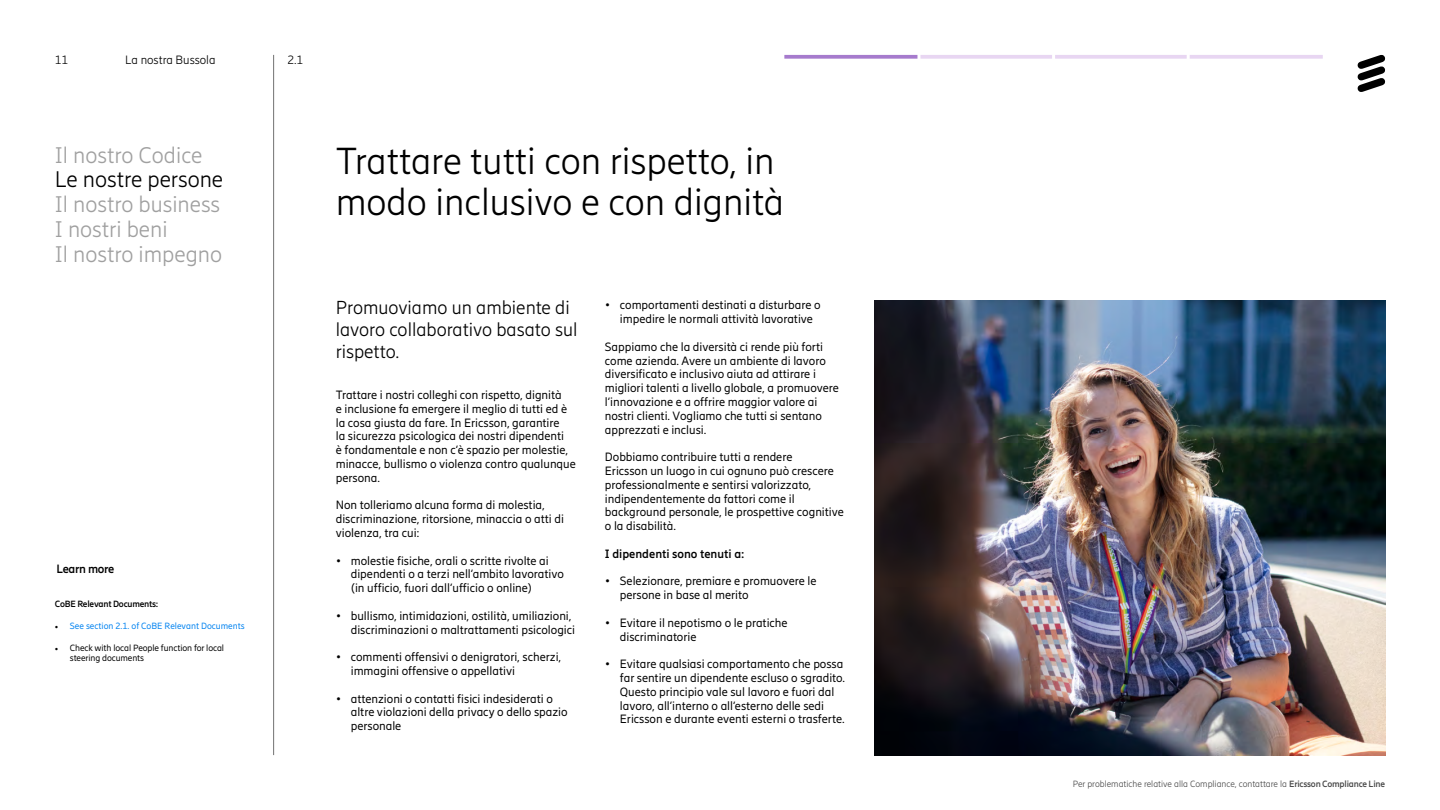
<style>
.page{position:relative;width:1440px;height:810px;background:#fff}
.page>*{position:absolute;margin:0;border:0;box-sizing:border-box;transform-origin:0 0}
.t1{font:300 37.5px/41.2px "Ericsson Hilda";color:#000}
.t2{font:300 22.5px/24.8px "Ericsson Hilda";color:#a0a0a0}
.t3{font:300 22.5px "Ericsson Hilda";color:#000}
.t4{font:300 18.75px/21.6px "Ericsson Hilda";color:#000}
.t5{font:12px/13.8px "Ericsson Hilda";color:#000}
.t6{font:700 12px "Ericsson Hilda";color:#000}
.t7{font:300 12px "Ericsson Hilda";color:#000}
.t8{font:700 12px "Ericsson Hilda";letter-spacing:-.025em;color:#000}
.t9{font:300 9px "Ericsson Hilda";color:#484848}
.t10{font:9px/10.8px "Ericsson Hilda";letter-spacing:-.01em;color:#000}
.t11{font:9px "Ericsson Hilda";color:#0082f0}
.t12{font:700 9px "Ericsson Hilda";letter-spacing:-.025em;color:#000}
.s1{font-family:"Minion Pro";color:#000}
.s2{font-family:"Minion Pro"}
.s3{font-weight:700}
</style>
<div class="page">
<svg style="left:1358px;top:55px;width:27px;height:37px"></svg>
<hr style="left:273px;top:55px;width:1px;height:700px;background:#727272">
<svg style="left:784px;top:55px;width:133px;height:4px"></svg>
<svg style="left:920px;top:55px;width:132px;height:4px"></svg>
<svg style="left:1055px;top:55px;width:132px;height:4px"></svg>
<svg style="left:1190px;top:55px;width:133px;height:4px"></svg>
<img style="left:874px;top:300px;width:511px;height:455px">
<p class="t7" style="left:125px;top:53px;width:92px">La nostra Bussola</p>
<p class="t7" style="left:55px;top:53px;width:15px">11</p>
<p class="t7" style="left:288px;top:53px;width:17px">2.1</p>
<h2 class="t2" style="left:55px;top:143px;width:149px">Il nostro Codice</h2>
<h2 class="t3" style="left:55px;top:167px;width:170px">Le nostre persone</h2>
<h2 class="t2" style="left:55px;top:192px;width:169px">Il nostro business<br>I nostri beni<br>Il nostro impegno</h2>
<p class="t8" style="left:56px;top:562px;width:60px">Learn more</p>
<p class="t12" style="left:55px;top:599px;width:105px">CoBE Relevant Documents:</p>
<p class="t11" style="left:55px;top:621px;width:191px"><span class="s1">•</span> See section 2.1. of CoBE Relevant Documents</p>
<p class="t10" style="left:70px;top:642px;width:156px;text-indent:-15px"><span class="s2">•</span> Check with local People function for local steering documents</p>
<h1 class="t1" style="left:336px;top:141px;width:450px">Trattare tutti con rispetto, in modo inclusivo e con dignità</h1>
<h3 class="t4" style="left:336px;top:297px;width:243px">Promuoviamo un ambiente di lavoro collaborativo basato sul rispetto.</h3>
<p class="t5" style="left:336px;top:388px;width:242px">Trattare i nostri colleghi con rispetto, dignità<br>e inclusione fa emergere il meglio di tutti ed è la cosa giusta da fare. In Ericsson, garantire<br>la sicurezza psicologica dei nostri dipendenti<br>è fondamentale e non c’è spazio per molestie, minacce, bullismo o violenza contro qualunque persona.</p>
<p class="t5" style="left:336px;top:498px;width:230px">Non tolleriamo alcuna forma di molestia, discriminazione, ritorsione, minaccia o atti di violenza, tra cui:</p>
<p class="t5" style="left:351px;top:553px;width:215px;text-indent:-15px">• molestie fisiche, orali o scritte rivolte ai dipendenti o a terzi nell’ambito lavorativo (in ufficio, fuori dall’ufficio o online)</p>
<p class="t5" style="left:336px;top:609px;width:241px;text-align:right">• bullismo, intimidazioni, ostilità, umiliazioni, discriminazioni o maltrattamenti psicologici</p>
<p class="t5" style="left:351px;top:650px;width:212px;text-indent:-15px">• commenti offensivi o denigratori, scherzi, immagini offensive o appellativi</p>
<p class="t5" style="left:351px;top:691px;width:218px;text-indent:-15px">• attenzioni o contatti fisici indesiderati o altre violazioni della privacy o dello spazio personale</p>
<p class="t5" style="left:620px;top:298px;width:202px;text-indent:-15px">• comportamenti destinati a disturbare o impedire le normali attività lavorative</p>
<p class="t5" style="left:605px;top:340px;width:236px">Sappiamo che la diversità ci rende più forti come azienda. Avere un ambiente di lavoro diversificato e inclusivo aiuta ad attirare i migliori talenti a livello globale, a promuovere l’innovazione e a offrire maggior valore ai nostri clienti. Vogliamo che tutti si sentano apprezzati e inclusi.</p>
<p class="t5" style="left:605px;top:450px;width:241px">Dobbiamo contribuire tutti a rendere<br>Ericsson un luogo in cui ognuno può crescere professionalmente e sentirsi valorizzato, indipendentemente da fattori come il background personale, le prospettive cognitive o la disabilità.</p>
<p class="t6" style="left:605px;top:546px;width:141px">I dipendenti sono tenuti a:</p>
<p class="t5" style="left:620px;top:574px;width:198px;text-indent:-15px">• Selezionare, premiare e promuovere le persone in base al merito</p>
<p class="t5" style="left:620px;top:616px;width:169px;text-indent:-15px">• Evitare il nepotismo o le pratiche discriminatorie</p>
<p class="t5" style="left:620px;top:657px;width:227px;text-indent:-15px">• Evitare qualsiasi comportamento che possa far sentire un dipendente escluso o sgradito.<br>Questo principio vale sul lavoro e fuori dal lavoro, all’interno o all’esterno delle sedi Ericsson e durante eventi esterni o trasferte.</p>
<p class="t9" style="left:1073px;top:779px;width:314px">Per problematiche relative alla Compliance, contattare la <span class="s3">Ericsson Compliance Line</span></p>
</div>
